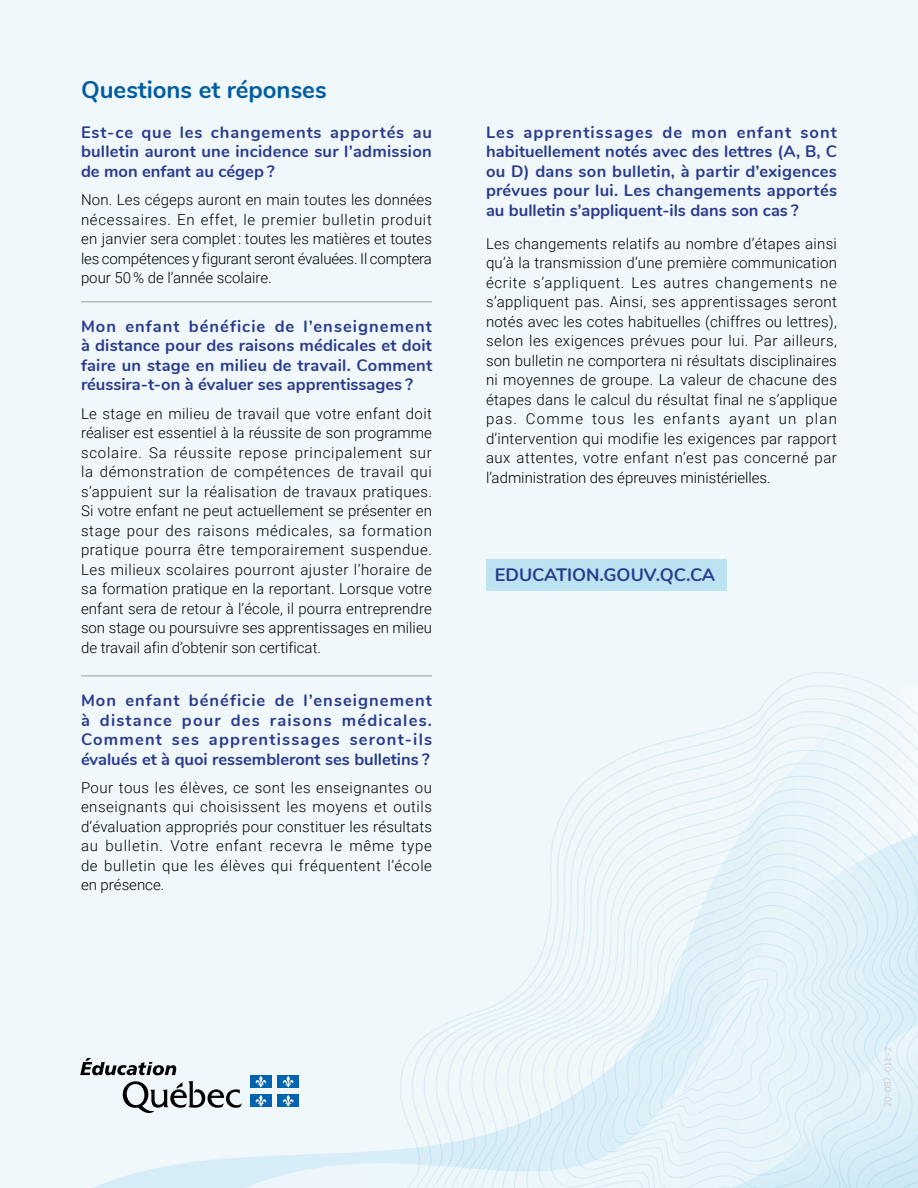
<style>
.page{position:relative;width:918px;height:1188px;background:#f0f8fc}
.page>*{position:absolute;margin:0;border:0;box-sizing:border-box;transform-origin:0 0}
.t1{font:700 24px "Nunito";color:#005da1}
.t2{font:700 18px "Nunito";color:#2a3b8e}
.t3{font:700 16.5px/19.5px "Nunito";color:#2a3b8e;text-align:justify}
.t4{font:300 15px/19.5px "Roboto";color:#000;text-align:justify}
.t5{font:300 9px "Nunito";color:#c6c6c6}
</style>
<div class="page">
<svg style="left:93px;top:1161px;width:108px;height:27px"></svg>
<svg style="left:201px;top:1151px;width:178px;height:37px"></svg>
<svg style="left:437px;top:737px;width:481px;height:451px"></svg>
<svg style="left:449px;top:750px;width:469px;height:438px"></svg>
<svg style="left:462px;top:763px;width:456px;height:425px"></svg>
<svg style="left:474px;top:776px;width:444px;height:412px"></svg>
<svg style="left:487px;top:789px;width:431px;height:399px"></svg>
<svg style="left:499px;top:802px;width:419px;height:386px"></svg>
<svg style="left:511px;top:814px;width:407px;height:374px"></svg>
<svg style="left:524px;top:827px;width:389px;height:361px"></svg>
<svg style="left:536px;top:840px;width:365px;height:348px"></svg>
<svg style="left:550px;top:853px;width:337px;height:335px;fill:#e4f2f9"></svg>
<svg style="left:563px;top:866px;width:311px;height:322px;fill:#e1f1f9"></svg>
<svg style="left:574px;top:879px;width:287px;height:309px;fill:#e2f2f9"></svg>
<svg style="left:586px;top:892px;width:263px;height:286px;fill:#e2f2f9"></svg>
<svg style="left:598px;top:905px;width:237px;height:261px;fill:#e3f3f9"></svg>
<svg style="left:611px;top:918px;width:211px;height:235px;fill:#e4f3fa"></svg>
<svg style="left:623px;top:931px;width:187px;height:210px"></svg>
<hr style="left:81px;top:301px;width:351px;height:1px;background:#9d9d9c">
<hr style="left:81px;top:676px;width:351px;height:1px;background:#9d9d9c">
<div style="left:486px;top:559px;width:240px;height:32px;background:#bde3f2"></div>
<img style="left:80px;top:1058px;width:219px;height:56px">
<h2 class="t1" style="left:81px;top:72px;width:247px">Questions et réponses</h2>
<p class="t3" style="left:81px;top:121px;width:353px">Est-ce que les changements apportés au bulletin auront une incidence sur l’admission de mon enfant au cégep ?</p>
<p class="t4" style="left:81px;top:190px;width:352px">Non. Les cégeps auront en main toutes les données nécessaires. En effet, le premier bulletin produit en janvier sera complet : toutes les matières et toutes les compétences y figurant seront évaluées. Il comptera pour 50 % de l’année scolaire.</p>
<p class="t3" style="left:81px;top:315px;width:353px">Mon enfant bénéficie de l’enseignement à distance pour des raisons médicales et doit faire un stage en milieu de travail. Comment réussira-t-on à évaluer ses apprentissages ?</p>
<p class="t4" style="left:81px;top:403px;width:353px">Le stage en milieu de travail que votre enfant doit réaliser est essentiel à la réussite de son programme scolaire. Sa réussite repose principalement sur la démonstration de compétences de travail qui s’appuient sur la réalisation de travaux pratiques.<br>Si votre enfant ne peut actuellement se présenter en stage pour des raisons médicales, sa formation pratique pourra être temporairement suspendue.<br>Les milieux scolaires pourront ajuster l’horaire de sa formation pratique en la reportant. Lorsque votre enfant sera de retour à l’école, il pourra entreprendre son stage ou poursuivre ses apprentissages en milieu de travail afin d’obtenir son certificat.</p>
<p class="t3" style="left:81px;top:690px;width:353px">Mon enfant bénéficie de l’enseignement à distance pour des raisons médicales.<br>Comment ses apprentissages seront-ils évalués et à quoi ressembleront ses bulletins ?</p>
<p class="t4" style="left:81px;top:777px;width:353px">Pour tous les élèves, ce sont les enseignantes ou enseignants qui choisissent les moyens et outils d’évaluation appropriés pour constituer les résultats au bulletin. Votre enfant recevra le même type de bulletin que les élèves qui fréquentent l’école en présence.</p>
<p class="t3" style="left:486px;top:121px;width:353px">Les apprentissages de mon enfant sont habituellement notés avec des lettres (A, B, C ou D) dans son bulletin, à partir d’exigences prévues pour lui. Les changements apportés au bulletin s’appliquent-ils dans son cas ?</p>
<p class="t4" style="left:486px;top:233px;width:353px">Les changements relatifs au nombre d’étapes ainsi qu’à la transmission d’une première communication écrite s’appliquent. Les autres changements ne s’appliquent pas. Ainsi, ses apprentissages seront notés avec les cotes habituelles (chiffres ou lettres), selon les exigences prévues pour lui. Par ailleurs, son bulletin ne comportera ni résultats disciplinaires ni moyennes de groupe. La valeur de chacune des étapes dans le calcul du résultat final ne s’applique pas. Comme tous les enfants ayant un plan d’intervention qui modifie les exigences par rapport aux attentes, votre enfant n’est pas concerné par l’administration des épreuves ministérielles.</p>
<p class="t2" style="left:495px;top:561px;width:222px">EDUCATION.GOUV.QC.CA</p>
<p class="t5" style="left:881px;top:1107px;width:61px;rotate:-90deg">20-087-011-2</p>
</div>
